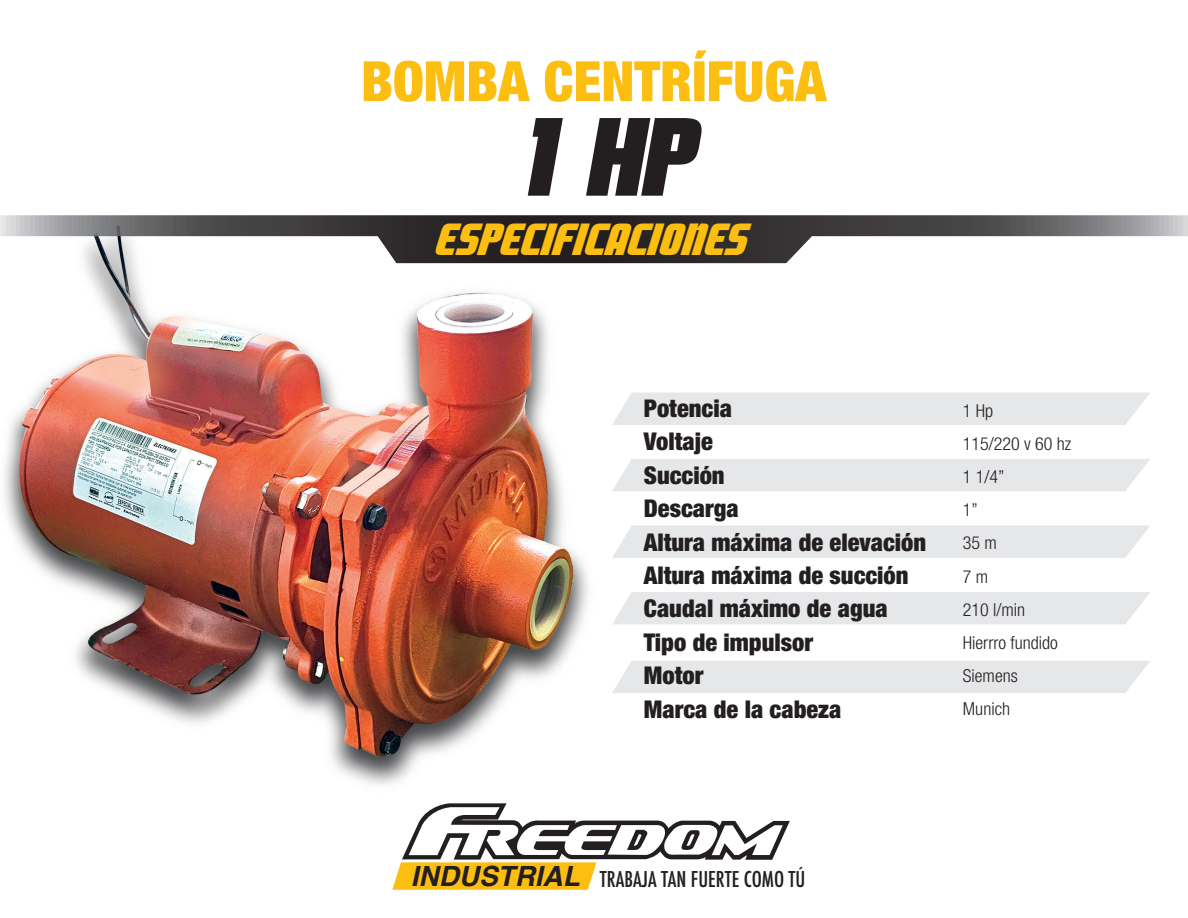
<style>
.page{position:relative;width:1188px;height:918px;background:#fff}
.page>*{position:absolute;margin:0;border:0;box-sizing:border-box;transform-origin:0 0}
.t1{font:italic 109.95px "Savings Bond";color:#231f20}
.t2{font:900 condensed 55.65px "Helvetica Neue LT Std";color:#fdbe12}
.t3{font:italic 44.55px "Savings Bond";color:#fdbe12}
.t4{font:900 condensed 24.45px/33.5px "Helvetica Neue LT Std";color:#231f20}
.t5{font:500 condensed 21.15px "Futura";color:#231f20}
.t6{font:300 condensed 17.85px/33.2px "Helvetica Neue LT Std";color:#231f20}
.s1{font-family:"Helvetica";font-weight:700;font-style:italic;font-stretch:normal;font-size:27.9px}
</style>
<div class="page">
<img style="left:4px;top:263px;width:1146px;height:522px">
<svg style="left:0;top:215px;width:1188px;height:48px"></svg>
<div style="left:612px;top:393px;width:538px;height:32px;background:#e6e7e9"></div>
<div style="left:612px;top:459px;width:538px;height:32px;background:#e6e7e9"></div>
<svg style="left:612px;top:525px;width:538px;height:33px"></svg>
<div style="left:612px;top:592px;width:538px;height:32px;background:#e6e7e9"></div>
<div style="left:612px;top:661px;width:538px;height:32px;background:#e6e7e9"></div>
<svg style="left:376px;top:782px;width:414px;height:108px"></svg>
<h2 class="t2" style="left:361px;top:47px;width:467px">BOMBA CENTRÍFUGA</h2>
<h1 class="t1" style="left:507px;top:96px;width:214px">1 HP</h1>
<h3 class="t3" style="left:434px;top:215px;width:329px">ESPECIFICACIONES</h3>
<p class="t4" style="left:644px;top:391px;width:284px">Potencia<br>Voltaje<br>Succión<br>Descarga<br>Altura máxima de elevación<br>Altura máxima de succión<br>Caudal máximo de agua<br>Tipo de impulsor<br>Motor<br>Marca de la cabeza</p>
<p class="t6" style="left:963px;top:394px;width:110px">1 Hp<br>115/220 v 60 hz<br>1 1/4”<br>1”<br>35 m<br>7 m<br>210 l/min<br>Hierrro fundido<br>Siemens<br>Munich</p>
<p class="t5" style="left:411px;top:866px;width:396px"><span class="s1">INDUSTRIAL</span> TRABAJA TAN FUERTE COMO TÚ</p>
</div>
